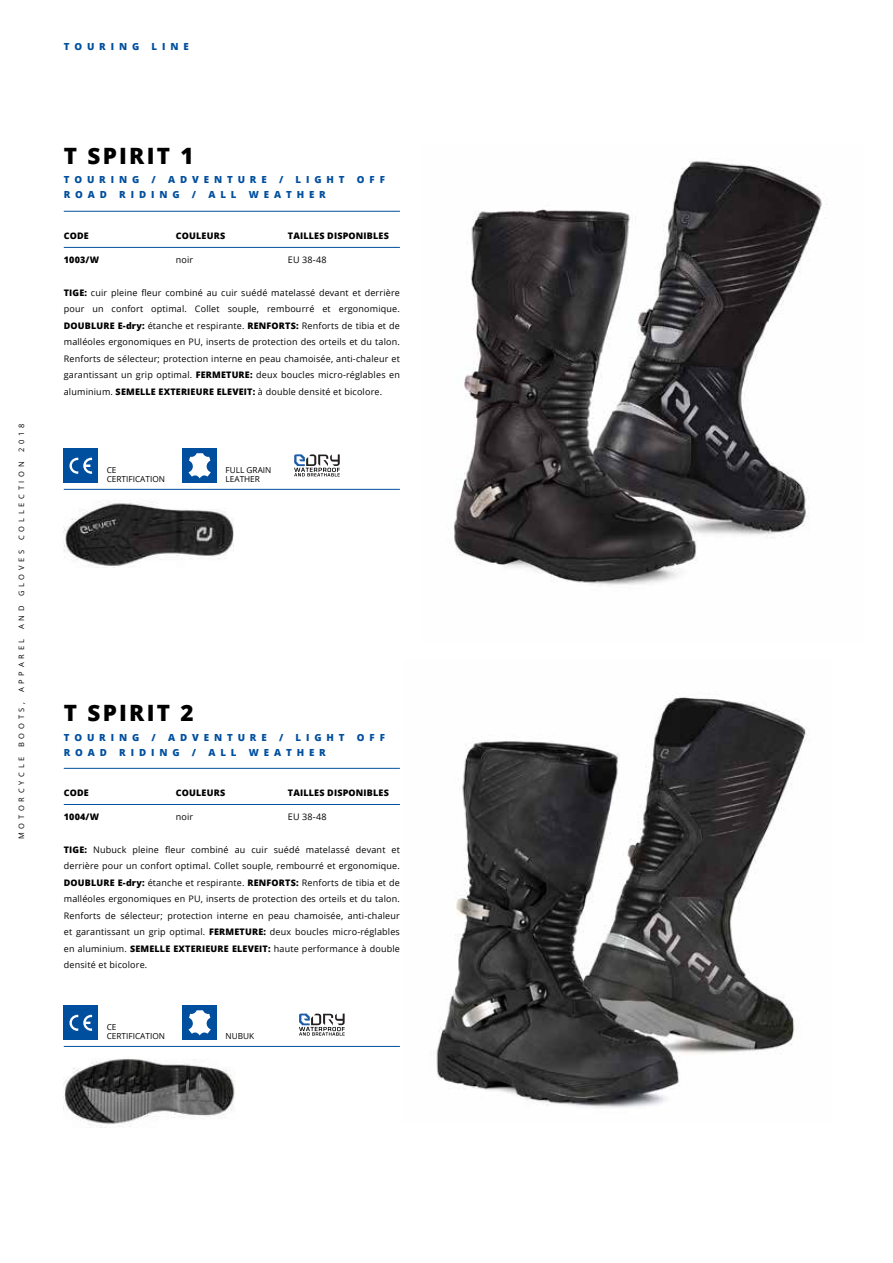
<style>
.page{position:relative;width:893px;height:1263px;background:#fff}
.page>*{position:absolute;margin:0;border:0;box-sizing:border-box;transform-origin:0 0}
.t1{font:800 22.5px "Open Sans";letter-spacing:.1em;color:#000}
.t2{font:800 9.75px "Open Sans";letter-spacing:.5em;color:#004f9f}
.t3{font:9px/16.5px "Open Sans";letter-spacing:.02em;color:#000;text-align:justify}
.t4{font:800 9px "Open Sans";letter-spacing:.02em;color:#000}
.t5{font:8.25px/9px "Open Sans";color:#000}
.t6{font:7.5px "Open Sans";letter-spacing:.5em;color:#000}
.s1{font-weight:800}
</style>
<div class="page">
<img style="left:453px;top:161px;width:371px;height:424px">
<img style="left:64px;top:503px;width:170px;height:65px">
<img style="left:436px;top:697px;width:371px;height:411px">
<img style="left:64px;top:1059px;width:171px;height:68px">
<hr style="left:64px;top:211px;width:336px;height:1px;background:#004f9f">
<hr style="left:64px;top:247px;width:336px;height:1px;background:#004f9f">
<hr style="left:64px;top:489px;width:336px;height:1px;background:#004f9f">
<div style="left:64px;top:449px;width:34px;height:34px;background:#004f9f"></div>
<svg style="left:69px;top:458px;width:23px;height:16px"></svg>
<hr style="left:64px;top:768px;width:336px;height:1px;background:#004f9f">
<hr style="left:64px;top:804px;width:336px;height:1px;background:#004f9f">
<hr style="left:64px;top:1046px;width:336px;height:1px;background:#004f9f">
<svg style="left:299px;top:1013px;width:46px;height:23px"></svg>
<div style="left:183px;top:1006px;width:34px;height:34px;background:#004f9f"></div>
<div style="left:64px;top:1006px;width:34px;height:34px;background:#004f9f"></div>
<svg style="left:69px;top:1015px;width:23px;height:16px"></svg>
<svg style="left:189px;top:1010px;width:22px;height:25px"></svg>
<div style="left:183px;top:449px;width:34px;height:34px;background:#004f9f"></div>
<svg style="left:189px;top:453px;width:22px;height:25px"></svg>
<svg style="left:294px;top:454px;width:46px;height:22px"></svg>
<p class="t2" style="left:64px;top:39px;width:77px">TOURING</p>
<p class="t2" style="left:152px;top:39px;width:39px">LINE</p>
<p class="t6" style="left:16px;top:452px;width:30px;rotate:-90deg">2018</p>
<p class="t6" style="left:16px;top:540px;width:80px;rotate:-90deg">COLLECTION</p>
<p class="t6" style="left:16px;top:596px;width:48px;rotate:-90deg">GLOVES</p>
<p class="t6" style="left:16px;top:629px;width:25px;rotate:-90deg">AND</p>
<p class="t6" style="left:16px;top:692px;width:55px;rotate:-90deg">APPAREL</p>
<p class="t6" style="left:16px;top:747px;width:47px;rotate:-90deg">BOOTS,</p>
<p class="t6" style="left:16px;top:839px;width:84px;rotate:-90deg">MOTORCYCLE</p>
<h1 class="t1" style="left:64px;top:139px;width:131px">T SPIRIT 1</h1>
<p class="t2" style="left:64px;top:172px;width:77px">TOURING</p>
<p class="t2" style="left:152px;top:172px;width:6px">/</p>
<p class="t2" style="left:168px;top:172px;width:100px">ADVENTURE</p>
<p class="t2" style="left:279px;top:172px;width:6px">/</p>
<p class="t2" style="left:296px;top:172px;width:51px">LIGHT</p>
<p class="t2" style="left:357px;top:172px;width:30px">OFF</p>
<p class="t2" style="left:64px;top:187px;width:45px">ROAD</p>
<p class="t2" style="left:119px;top:187px;width:62px">RIDING</p>
<p class="t2" style="left:192px;top:187px;width:6px">/</p>
<p class="t2" style="left:208px;top:187px;width:30px">ALL</p>
<p class="t2" style="left:249px;top:187px;width:78px">WEATHER</p>
<p class="t4" style="left:64px;top:229px;width:27px">CODE</p>
<p class="t4" style="left:176px;top:229px;width:51px">COULEURS</p>
<p class="t4" style="left:288px;top:229px;width:103px">TAILLES DISPONIBLES</p>
<p class="t4" style="left:64px;top:253px;width:37px">1003/W</p>
<p class="t3" style="left:176px;top:252px;width:19px">noir</p>
<p class="t3" style="left:288px;top:252px;width:40px">EU 38-48</p>
<p class="t3" style="left:64px;top:284px;width:338px"><span class="s1">TIGE:</span> cuir pleine fleur combiné au cuir suédé matelassé devant et derrière pour un confort optimal. Collet souple, rembourré et ergonomique.<br><span class="s1">DOUBLURE E-dry:</span> étanche et respirante. <span class="s1">RENFORTS:</span> Renforts de tibia et de malléoles ergonomiques en PU, inserts de protection des orteils et du talon.<br>Renforts de sélecteur; protection interne en peau chamoisée, anti-chaleur et garantissant un grip optimal. <span class="s1">FERMETURE:</span> deux boucles micro-réglables en aluminium. <span class="s1">SEMELLE EXTERIEURE ELEVEIT:</span> à double densité et bicolore.</p>
<p class="t5" style="left:107px;top:465px;width:60px">CE<br>CERTIFICATION</p>
<p class="t5" style="left:226px;top:465px;width:47px">FULL GRAIN<br>LEATHER</p>
<h1 class="t1" style="left:64px;top:696px;width:131px">T SPIRIT 2</h1>
<p class="t2" style="left:64px;top:729px;width:77px">TOURING</p>
<p class="t2" style="left:152px;top:729px;width:6px">/</p>
<p class="t2" style="left:168px;top:729px;width:100px">ADVENTURE</p>
<p class="t2" style="left:279px;top:729px;width:6px">/</p>
<p class="t2" style="left:296px;top:729px;width:51px">LIGHT</p>
<p class="t2" style="left:357px;top:729px;width:30px">OFF</p>
<p class="t2" style="left:64px;top:744px;width:45px">ROAD</p>
<p class="t2" style="left:119px;top:744px;width:62px">RIDING</p>
<p class="t2" style="left:192px;top:744px;width:6px">/</p>
<p class="t2" style="left:208px;top:744px;width:30px">ALL</p>
<p class="t2" style="left:249px;top:744px;width:78px">WEATHER</p>
<p class="t4" style="left:64px;top:786px;width:27px">CODE</p>
<p class="t4" style="left:176px;top:786px;width:51px">COULEURS</p>
<p class="t4" style="left:288px;top:786px;width:103px">TAILLES DISPONIBLES</p>
<p class="t4" style="left:64px;top:810px;width:37px">1004/W</p>
<p class="t3" style="left:176px;top:809px;width:19px">noir</p>
<p class="t3" style="left:288px;top:809px;width:40px">EU 38-48</p>
<p class="t3" style="left:64px;top:841px;width:338px"><span class="s1">TIGE:</span> Nubuck pleine fleur combiné au cuir suédé matelassé devant et derrière pour un confort optimal. Collet souple, rembourré et ergonomique.<br><span class="s1">DOUBLURE E-dry:</span> étanche et respirante. <span class="s1">RENFORTS:</span> Renforts de tibia et de malléoles ergonomiques en PU, inserts de protection des orteils et du talon.<br>Renforts de sélecteur; protection interne en peau chamoisée, anti-chaleur et garantissant un grip optimal. <span class="s1">FERMETURE:</span> deux boucles micro-réglables en aluminium. <span class="s1">SEMELLE EXTERIEURE ELEVEIT:</span> haute performance à double densité et bicolore.</p>
<p class="t5" style="left:107px;top:1022px;width:60px">CE<br>CERTIFICATION</p>
<p class="t5" style="left:226px;top:1031px;width:30px">NUBUK</p>
</div>
